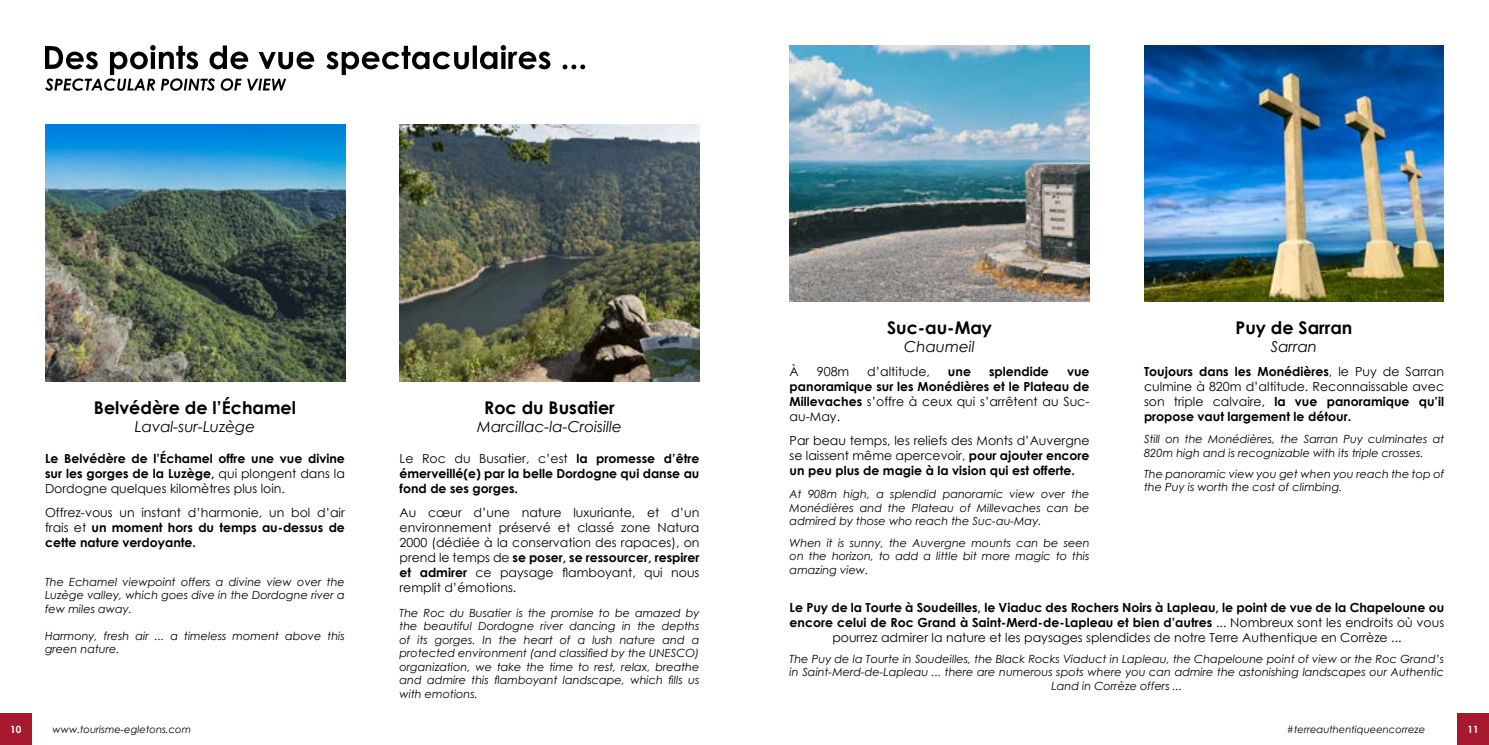
<style>
.page{position:relative;width:1489px;height:745px;background:#fff}
.page>*{position:absolute;margin:0;border:0;box-sizing:border-box;transform-origin:0 0}
.t1{font:700 17.5px "Century Gothic";color:#000}
.t2{font:italic 15px "Century Gothic";color:#000}
.t3{font:700 12.5px/15px "Century Gothic";color:#000;text-align:justify}
.t4{font:12.5px/15px "Century Gothic";color:#000;text-align:justify}
.t5{font:italic 11.25px/13.5px "Century Gothic";color:#000;text-align:justify}
.t6{font:italic 10px "Century Gothic";color:#000}
.t7{font:700 10px "Century Gothic";color:#fff}
.s1{font-weight:400}
.s2{font-weight:700}
</style>
<div class="page">
<div style="left:0;top:713px;width:32px;height:31px;background:#a6192e"></div>
<div style="left:1457px;top:713px;width:31px;height:31px;background:#a6192e"></div>
<svg style="left:326px;top:45px;width:259px;height:30px"></svg>
<svg style="left:45px;top:45px;width:269px;height:46px"></svg>
<img style="left:45px;top:125px;width:300px;height:256px">
<img style="left:399px;top:125px;width:300px;height:256px">
<img style="left:1144px;top:45px;width:299px;height:256px">
<img style="left:789px;top:45px;width:300px;height:256px">
<h1 class="t1" style="left:94px;top:394px;width:203px">Belvédère de l’Échamel</h1>
<h2 class="t2" style="left:135px;top:416px;width:122px">Laval-sur-Luzège</h2>
<p class="t3" style="left:45px;top:450px;width:301px">Le Belvédère de l’Échamel offre une vue divine sur les gorges de la Luzège, <span class="s1">qui plongent dans la Dordogne quelques kilomètres plus loin.</span></p>
<p class="t3" style="left:45px;top:504px;width:301px"><span class="s1">Offrez-vous un instant d’harmonie, un bol d’air frais et</span> un moment hors du temps au-dessus de cette nature verdoyante.</p>
<p class="t5" style="left:45px;top:574px;width:301px">The Echamel viewpoint offers a divine view over the Luzège valley, which goes dive in the Dordogne river a few miles away.</p>
<p class="t5" style="left:45px;top:628px;width:301px">Harmony, fresh air ... a timeless moment above this green nature.</p>
<h1 class="t1" style="left:484px;top:394px;width:132px">Roc du Busatier</h1>
<h2 class="t2" style="left:477px;top:416px;width:146px">Marcillac-la-Croisille</h2>
<p class="t3" style="left:399px;top:450px;width:301px"><span class="s1">Le Roc du Busatier, c’est</span> la promesse d’être émerveillé(e) par la belle Dordogne qui danse au fond de ses gorges.</p>
<p class="t4" style="left:399px;top:505px;width:301px">Au cœur d’une nature luxuriante, et d’un environnement préservé et classé zone Natura 2000 (dédiée à la conservation des rapaces), on prend le temps de <span class="s2">se poser, se ressourcer, respirer et admirer</span> ce paysage flamboyant, qui nous remplit d’émotions.</p>
<p class="t5" style="left:399px;top:605px;width:301px">The Roc du Busatier is the promise to be amazed by the beautiful Dordogne river dancing in the depths of its gorges. In the heart of a lush nature and a protected environment (and classified by the UNESCO) organization, we take the time to rest, relax, breathe and admire this flamboyant landscape, which fills us with emotions.</p>
<h1 class="t1" style="left:887px;top:314px;width:106px">Suc-au-May</h1>
<h2 class="t2" style="left:904px;top:336px;width:72px">Chaumeil</h2>
<h1 class="t1" style="left:1235px;top:314px;width:118px">Puy de Sarran</h1>
<h2 class="t2" style="left:1270px;top:336px;width:48px">Sarran</h2>
<p class="t4" style="left:789px;top:363px;width:11px">À</p>
<p class="t4" style="left:816px;top:363px;width:34px">908m</p>
<p class="t4" style="left:867px;top:363px;width:64px">d’altitude,</p>
<p class="t3" style="left:947px;top:363px;width:24px">une</p>
<p class="t3" style="left:989px;top:363px;width:61px">splendide</p>
<p class="t3" style="left:789px;top:363px;width:301px;text-indent:277px">vue panoramique sur les Monédières et le Plateau de Millevaches <span class="s1">s’offre à ceux qui s’arrêtent au Suc&shy;au-May.</span></p>
<p class="t4" style="left:789px;top:432px;width:301px">Par beau temps, les reliefs des Monts d’Auvergne se laissent même apercevoir, <span class="s2">pour ajouter encore un peu plus de magie à la vision qui est offerte.</span></p>
<p class="t5" style="left:789px;top:487px;width:301px">At 908m high, a splendid panoramic view over the Monédières and the Plateau of Millevaches can be admired by those who reach the Suc-au-May.</p>
<p class="t5" style="left:789px;top:535px;width:301px">When it is sunny, the Auvergne mounts can be seen on the horizon, to add a little bit more magic to this amazing view.</p>
<p class="t3" style="left:1143px;top:363px;width:301px">Toujours dans les Monédières<span class="s1">, le Puy de Sarran culmine à 820m d’altitude. Reconnaissable avec son triple calvaire,</span> la vue panoramique qu’il propose vaut largement le détour.</p>
<p class="t5" style="left:1143px;top:432px;width:302px">Still on the Monédières, the Sarran Puy culminates at<br>820m high and is recognizable with its triple crosses.</p>
<p class="t5" style="left:1143px;top:466px;width:302px">The panoramic view you get when you reach the top of the Puy is worth the cost of climbing.</p>
<p class="t3" style="left:789px;top:599px;width:656px;text-align:center">Le Puy de la Tourte à Soudeilles, le Viaduc des Rochers Noirs à Lapleau, le point de vue de la Chapeloune ou encore celui de Roc Grand à Saint-Merd-de-Lapleau et bien d’autres <span class="s1">... Nombreux sont les endroits où vous pourrez admirer la nature et les paysages splendides de notre Terre Authentique en Corrèze ...</span></p>
<p class="t5" style="left:789px;top:651px;width:656px;text-align:center">The Puy de la Tourte in Soudeilles, the Black Rocks Viaduct in Lapleau, the Chapeloune point of view or the Roc Grand’s in Saint-Merd-de-Lapleau ... there are numerous spots where you can admire the astonishing landscapes our Authentic<br>Land in Corrèze offers ...</p>
<p class="t7" style="left:10px;top:721px;width:13px">10</p>
<p class="t6" style="left:52px;top:721px;width:140px">www.tourisme-egletons.com</p>
<p class="t6" style="left:1286px;top:721px;width:140px">#terreauthentiqueencorreze</p>
<p class="t7" style="left:1467px;top:721px;width:13px">11</p>
</div>
